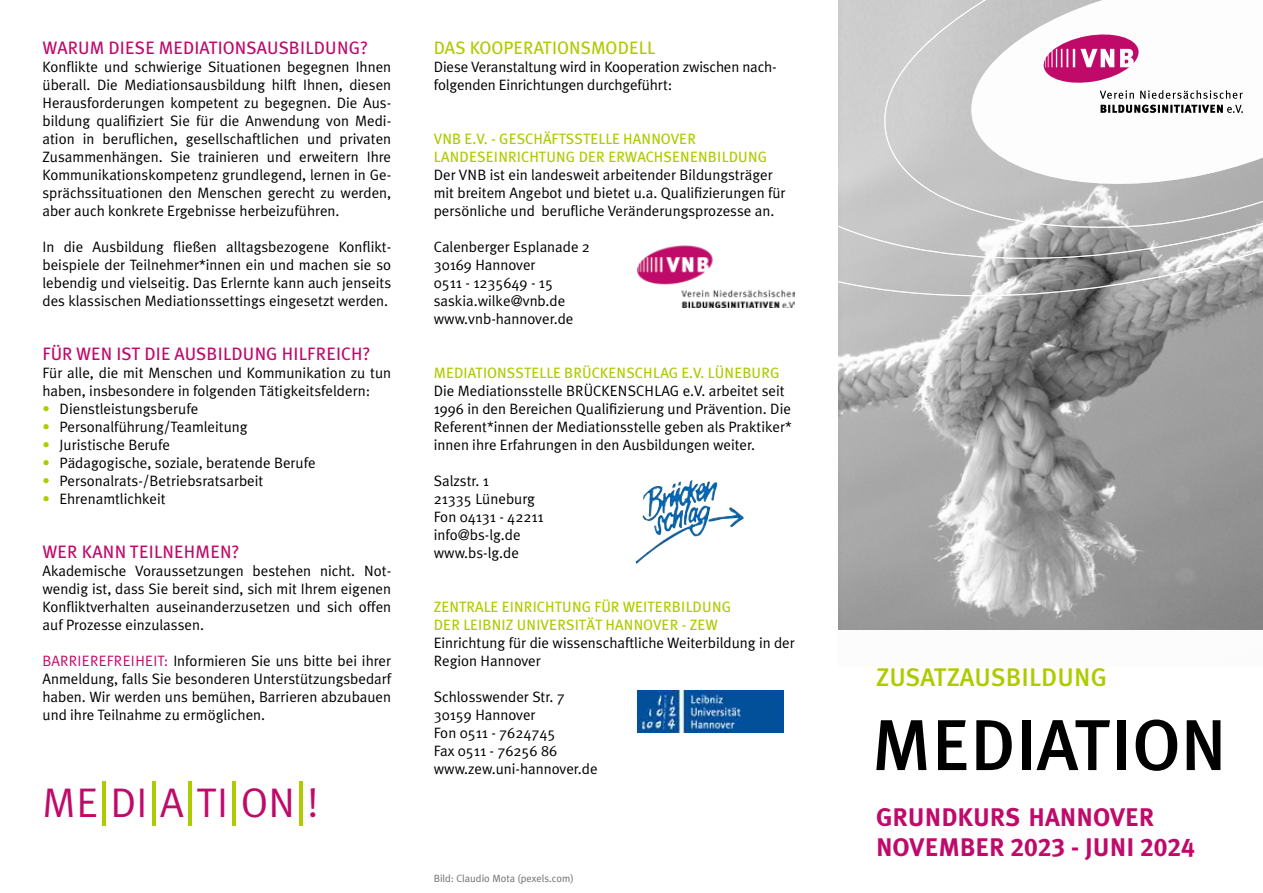
<style>
.page{position:relative;width:1263px;height:893px;background:#fff}
.page>*{position:absolute;margin:0;border:0;box-sizing:border-box;transform-origin:0 0}
.t1{font:500 72px "Meta Plus";color:#000}
.t2{font:41.4px "Meta Plus";letter-spacing:.005em;color:#bf0a6a}
.t3{font:25.5px/30.6px "Meta Plus Bold Caps";color:#bf0a6a}
.t4{font:500 25.5px "Meta Plus";color:#afca00}
.t5{font:18px "Meta Plus";letter-spacing:.01em;color:#bf0a6a}
.t6{font:18px "Meta Plus";color:#afca00}
.t7{font:15px/18px "Meta Plus";color:#000}
.t8{font:15px/18px "Meta Plus";letter-spacing:.005em;color:#afca00}
.t9{font:10.5px "Meta Plus";color:#6e6e6e}
.s1{color:#afca00}
.s2{color:#bf0a6a}
.s3{font-size:57.3px;color:#afca00}
</style>
<div class="page">
<img style="left:838px;top:297px;width:425px;height:333px">
<svg style="left:838px;top:260px;width:425px;height:37px;background:#acacac"></svg>
<svg style="left:838px;top:0;width:425px;height:260px;background:#c3c3c3"></svg>
<svg style="left:884px;top:0;width:379px;height:229px;background:#c5c5c5"></svg>
<svg style="left:970px;top:0;width:293px;height:185px"></svg>
<svg style="left:1100px;top:105px;width:143px;height:8px"></svg>
<svg style="left:1044px;top:35px;width:199px;height:64px"></svg>
<img style="left:643px;top:480px;width:48px;height:37px">
<img style="left:638px;top:245px;width:157px;height:63px">
<img style="left:638px;top:690px;width:145px;height:42px">
<p class="t5" style="left:43px;top:37px;width:327px">WARUM DIESE MEDIATIONSAUSBILDUNG?</p>
<p class="t7" style="left:43px;top:58px;width:350px;text-align:justify">Konflikte und schwierige Situationen begegnen I hnen überall. Die Mediationsausbildung hilft I hnen, diesen Herausforderungen kompetent zu begegnen. Die Aus&shy;bildung qualifiziert Sie für die Anwendung von Medi&shy;ation in beruflichen, gesellschaftlichen und privaten Zusammenhängen. Sie trainieren und erweitern I hre Kommunikationskompetenz grundlegend, lernen in Ge&shy;sprächssituationen den Menschen gerecht zu werden, aber auch konkrete Ergebnisse herbeizuführen.</p>
<p class="t7" style="left:43px;top:238px;width:350px;text-align:justify">I n die Ausbildung fließen alltagsbezogene Konflikt&shy;beispiele der Teilnehmer*innen ein und machen sie so lebendig und vielseitig. Das Erlernte kann auch jenseits des klassischen Mediationssettings eingesetzt werden.</p>
<p class="t5" style="left:43px;top:343px;width:329px">FÜR WEN IST DIE AUSBILDUNG HILFREICH?</p>
<p class="t7" style="left:43px;top:364px;width:350px">Für alle, die mit Menschen und Kommunikation zu tun haben, insbesondere in folgenden Tätigkeitsfeldern:</p>
<p class="t7" style="left:43px;top:400px;width:157px"><span class="s1">•</span> Dienstleistungsberufe</p>
<p class="t7" style="left:43px;top:418px;width:207px"><span class="s1">•</span> Personalführung/Teamleitung</p>
<p class="t7" style="left:43px;top:436px;width:129px"><span class="s1">•</span> Juristische Berufe</p>
<p class="t7" style="left:43px;top:454px;width:275px"><span class="s1">•</span> Pädagogische, soziale, beratende Berufe</p>
<p class="t7" style="left:43px;top:472px;width:222px"><span class="s1">•</span> Personalrats-/Betriebsratsarbeit</p>
<p class="t7" style="left:43px;top:490px;width:125px"><span class="s1">•</span> Ehrenamtlichkeit</p>
<p class="t5" style="left:43px;top:541px;width:198px">WER KANN TEILNEHMEN?</p>
<p class="t7" style="left:43px;top:562px;width:350px;text-align:justify">Akademische Voraussetzungen bestehen nicht. N ot&shy;wendig ist, dass Sie bereit sind, sich mit I hrem eigenen Konfliktverhalten auseinanderzusetzen und sich offen auf Prozesse einzulassen.</p>
<p class="t7" style="left:43px;top:652px;width:350px;text-align:justify"><span class="s2">Barrierefreih eit:</span> I nformieren Sie uns bitte bei ihrer Anmeldung, falls Sie besonderen Unterstützungsbedarf haben. Wir werden uns bemühen, Barrieren abzubauen und ihre Teilnahme zu ermöglichen.</p>
<h2 class="t2" style="left:43px;top:779px;width:278px">Me<span class="s3">|</span>di<span class="s3">|</span>a<span class="s3">|</span>ti<span class="s3">|</span>on<span class="s3">|</span>!</h2>
<p class="t6" style="left:434px;top:37px;width:223px">DAS KOOPERATIONSMODELL</p>
<p class="t7" style="left:434px;top:58px;width:344px">Diese Veranstaltung wird in Kooperation zwischen nach&shy;folgenden Einrichtungen durchgeführt:</p>
<p class="t8" style="left:434px;top:130px;width:335px">VNB E.V. - GESCHÄFTSSTELLE HANNOVER<br>LANDESEINRICHTUNG DER ERWACHSENENBILDUNG</p>
<p class="t7" style="left:434px;top:166px;width:353px">Der VN B ist ein landesweit arbeitender Bildungsträger mit breitem Angebot und bietet u.a. Qualifizierungen für persönliche und berufliche Veränderungsprozesse an.</p>
<p class="t7" style="left:434px;top:238px;width:158px">Calenberger Esplanade 2<br>30169 Hannover<br>0511 - 1235649 - 15 saskia.wilke@vnb.de www.vnb-hannover.de</p>
<p class="t8" style="left:434px;top:364px;width:141px">MEDIATIONSSTELLE BRÜCKENSCHLAG</p>
<p class="t8" style="left:681px;top:364px;width:99px">E.V. LÜNEBURG</p>
<p class="t7" style="left:434px;top:382px;width:360px">Die Mediationsstelle BRÜCKEN SCHLAG e.V. arbeitet seit 1996 in den Bereichen Qualifizierung und Prävention. Die Referent*innen der Mediationsstelle geben als Praktiker* innen ihre Erfahrungen in den Ausbildungen weiter.</p>
<p class="t7" style="left:434px;top:472px;width:111px">Salzstr. 1<br>21335 Lüneburg<br>Fon 04131 - 42211 info@bs-lg.de www.bs-lg.de</p>
<p class="t8" style="left:434px;top:598px;width:299px">ZENTRALE EINRICHTUNG FÜR WEITERBILDUNG<br>DER LEIBNIZ U NIVERSITÄT HANNOVER - ZEW</p>
<p class="t7" style="left:434px;top:634px;width:363px">Einrichtung für die wissenschaftliche Weiterbildung in der<br>Region Hannover</p>
<p class="t7" style="left:434px;top:688px;width:165px">Schlosswender Str. 7<br>30159 Hannover<br>Fon 0511 - 7624745<br>Fax 0511 - 76256 86 www.zew.uni-hannover.de</p>
<p class="t9" style="left:434px;top:872px;width:142px">Bild: Claudio Mota (pexels.com)</p>
<h3 class="t4" style="left:876px;top:662px;width:232px">ZUSATZAUSBILDUNG</h3>
<h1 class="t1" style="left:872px;top:703px;width:357px">MEDIATION</h1>
<h3 class="t3" style="left:876px;top:801px;width:320px">GRUNDKURS HANNOVER<br>NOVEMBER 2023 - JUN I 2024</h3>
</div>
